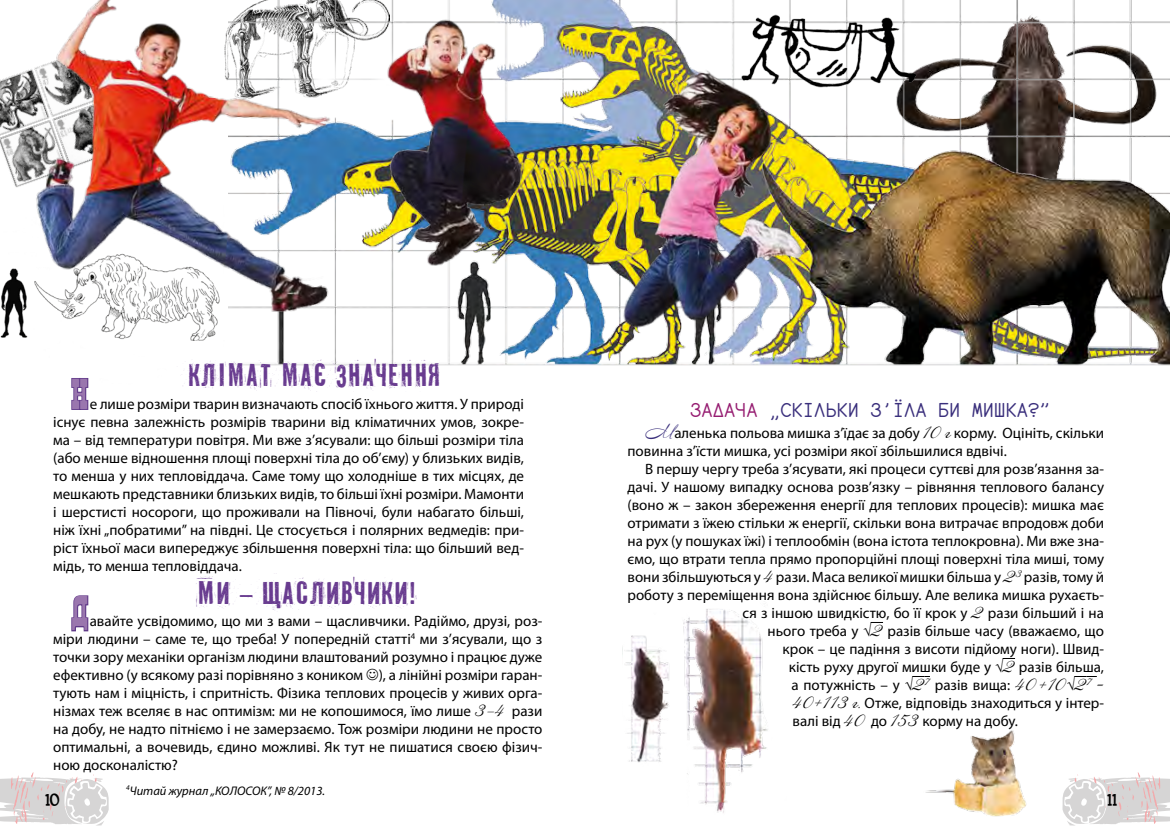
<style>
.page{position:relative;width:1170px;height:833px;background:#fff}
.page>*{position:absolute;margin:0;border:0;box-sizing:border-box;transform-origin:0 0}
.t1{font:45px "Old Town Normal";color:#9a76ae}
.t2{font:30px "PF Fuel Pro";color:#683b8f}
.t3{font:22.5px "Monofur";color:#3a2f7c}
.t4{font:17.5px "DS Goose";color:#000}
.t5{font:15px/18px "Myriad Pro";color:#000;text-align:justify}
.t6{font:italic 12.5px "Myriad Pro";color:#000}
.s1{color:#961d71}
.s2{font-family:"Annabelle";font-size:17.5px;color:#3a2f7c}
.s3{font-family:"Annabelle"}
</style>
<div class="page">
<img style="left:683px;top:609px;width:85px;height:204px">
<img style="left:866px;top:0;width:303px;height:366px">
<svg style="left:71px;top:595px;width:18px;height:37px"></svg>
<svg style="left:71px;top:378px;width:18px;height:32px"></svg>
<svg style="left:870px;top:622px;width:13px;height:1px"></svg>
<svg style="left:1002px;top:658px;width:12px;height:1px"></svg>
<svg style="left:912px;top:676px;width:17px;height:1px"></svg>
<svg style="left:1074px;top:676px;width:22px;height:1px"></svg>
<img style="left:866px;top:9px;width:55px;height:85px">
<img style="left:0;top:0;width:866px;height:366px">
<img style="left:622px;top:635px;width:47px;height:128px">
<img style="left:925px;top:730px;width:102px;height:87px">
<svg style="left:1062px;top:772px;width:107px;height:53px"></svg>
<svg style="left:0;top:772px;width:109px;height:53px"></svg>
<h2 class="t2" style="left:188px;top:354px;width:254px">Клімат має значення</h2>
<h1 class="t1" style="left:71px;top:375px;width:19px">Н</h1>
<p class="t5" style="left:53px;top:395px;width:472px;text-indent:37px">е лише розміри тварин визначають спосіб їхнього життя. У природі існує певна залежність розмірів тварини від кліматичних умов, зокре&shy;ма – від температури повітря. Ми вже з’ясували: що більші розміри тіла (або менше відношення площі поверхні тіла до об’єму) у близьких видів, то менша у них тепловіддача. Саме тому що холодніше в тих місцях, де мешкають представники близьких видів, то більші їхні розміри. Мамонти і шерстисті носороги, що проживали на Півночі, були набагато більші, ніж їхні „побратими” на півдні. Це стосується і полярних ведмедів: при&shy;ріст їхньої маси випереджує збільшення поверхні тіла: що більший вед&shy;мідь, то менша тепловіддача.</p>
<h3 class="t3" style="left:690px;top:399px;width:361px"><span class="s1">ЗАДАЧА</span> „СКІЛЬКИ З’ЇЛА БИ МИШКА?”</h3>
<p class="t5" style="left:627px;top:424px;width:478px;text-indent:18px"><span class="s2">М</span>аленька польова мишка з’їдає за добу <span class="s3">10 г</span> корму. Оцініть, скільки повинна з’їсти мишка, усі розміри якої збільшилися вдвічі.</p>
<p class="t5" style="left:645px;top:460px;width:460px">В першу чергу треба з’ясувати, які процеси суттєві для розв’язання за-</p>
<p class="t5" style="left:627px;top:478px;width:478px">дачі. У нашому випадку основа розв’язку – рівняння теплового балансу</p>
<p class="t5" style="left:627px;top:496px;width:478px">(воно ж – закон збереження енергії для теплових процесів): мишка має</p>
<p class="t5" style="left:627px;top:514px;width:478px">отримати з їжею стільки ж енергії, скільки вона витрачає впродовж доби</p>
<p class="t5" style="left:627px;top:532px;width:478px">на рух (у пошуках їжі) і теплообмін (вона істота теплокровна). Ми вже зна-</p>
<p class="t5" style="left:627px;top:550px;width:478px">ємо, що втрати тепла прямо пропорційні площі поверхні тіла миші, тому</p>
<p class="t5" style="left:627px;top:568px;width:478px">вони збільшуються у <span class="s3">4</span> рази. Маса великої мишки більша у <span class="s3">2</span><sup>3</sup> разів, тому й</p>
<p class="t5" style="left:627px;top:586px;width:478px">роботу з переміщення вона здійснює більшу. Але велика мишка рухаєть-</p>
<p class="t5" style="left:742px;top:604px;width:363px">ся з іншою швидкістю, бо її крок у <span class="s3">2</span> рази більший і на</p>
<p class="t5" style="left:767px;top:622px;width:338px">нього треба у √<span class="s3">2</span> разів більше часу (вважаємо, що</p>
<p class="t5" style="left:782px;top:640px;width:323px">крок – це падіння з висоти підйому ноги). Швид-</p>
<p class="t5" style="left:788px;top:658px;width:316px">кість руху другої мишки буде у √<span class="s3">2</span> разів більша,</p>
<p class="t5" style="left:791px;top:676px;width:314px">а потужність – у √<span class="s3">2</span><sup>7</sup> разів вища: <span class="s3">40 +10</span>√<span class="s3">2</span><sup>7</sup> <span class="s3">=</span></p>
<p class="t5" style="left:792px;top:694px;width:313px"><span class="s3">40+113 г.</span> Отже, відповідь знаходиться у інтер-</p>
<p class="t5" style="left:792px;top:712px;width:227px">валі від <span class="s3">40</span> до <span class="s3">153</span> корму на добу.</p>
<h2 class="t2" style="left:197px;top:571px;width:221px">Ми – щасливчики!</h2>
<h1 class="t1" style="left:71px;top:592px;width:19px">Д</h1>
<p class="t5" style="left:53px;top:612px;width:491px;text-indent:37px">авайте усвідомимо, що ми з вами – щасливчики. Радіймо, друзі, роз&shy;міри людини – саме те, що треба! У попередній статті<sup>4</sup> ми з’ясували, що з точки зору механіки організм людини влаштований розумно і працює дуже ефективно (у всякому разі порівняно з коником ), а лінійні розміри гаран&shy;тують нам і міцність, і спритність. Фізика теплових процесів у живих орга&shy;нізмах теж вселяє в нас оптимізм: ми не копошимося, їмо лише <span class="s3">3–4</span> рази на добу, не надто пітніємо і не замерзаємо. Тож розміри людини не просто оптимальні, а вочевидь, єдино можливі. Як тут не пишатися своєю фізич&shy;ною досконалістю?</p>
<p class="t6" style="left:126px;top:782px;width:200px"><sup>4</sup>Читай журнал „КОЛОСОК”, № 8/2013.</p>
<p class="t4" style="left:45px;top:789px;width:16px">10</p>
<p class="t4" style="left:1107px;top:789px;width:11px">11</p>
</div>
